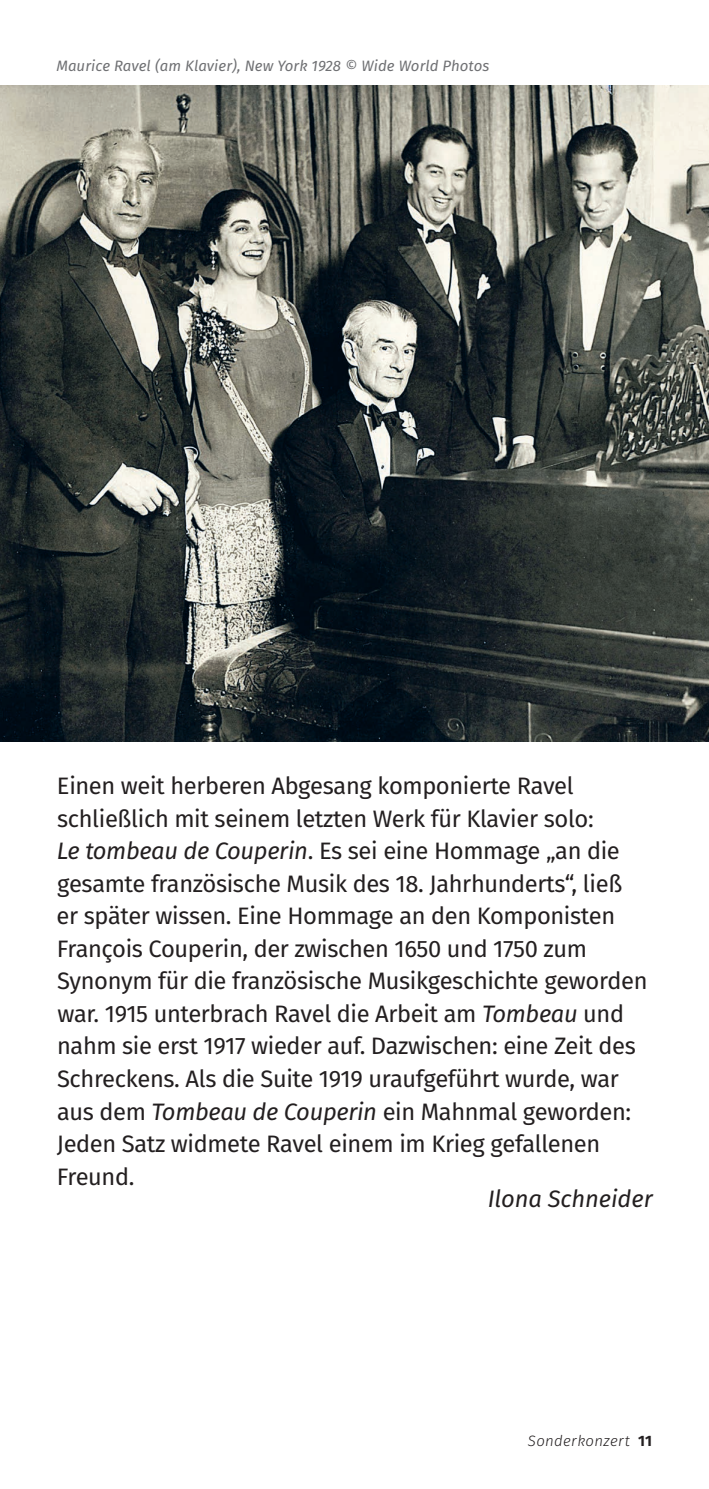
<style>
.page{position:relative;width:709px;height:1489px;background:#fff}
.page>*{position:absolute;margin:0;border:0;box-sizing:border-box;transform-origin:0 0}
.Fließtext{font:23.75px/32.5px "Fira Sans";letter-spacing:-.015em;color:#231f20}
.Autor___kursiv{font:italic 23.75px "Fira Sans";letter-spacing:-.005em;color:#231f20}
.Fotocredit{font:italic 15px "Fira Sans";letter-spacing:.005em;color:#6f7073}
.t1{font:italic 300 15px "Fira Sans";letter-spacing:.025em;color:#231f20}
.s1{font-style:italic}
.s2{font-weight:700;font-style:normal}
</style>
<div class="page">
<img style="left:0;top:86px;width:709px;height:655px">
<p class="Fotocredit" style="left:56px;top:54px;width:434px">Maurice Ravel (am Klavier), New York 1928 © Wide World Photos</p>
<p class="Fließtext" style="left:57px;top:769px;width:592px">Einen weit herberen Abgesang komponierte Ravel schließlich mit seinem letzten Werk für Klavier solo:<br><span class="s1">Le tombeau de Couperin</span>. Es sei eine Hommage „an die gesamte französische Musik des 18. Jahrhunderts“, ließ er später wissen. Eine Hommage an den Komponisten François Couperin, der zwischen 1650 und 1750 zum Synonym für die französische Musikgeschichte geworden war. 1915 unterbrach Ravel die Arbeit am <span class="s1">Tombeau</span> und nahm sie erst 1917 wieder auf. Dazwischen: eine Zeit des Schreckens. Als die Suite 1919 uraufgeführt wurde, war aus dem <span class="s1">Tombeau de Couperin</span> ein Mahnmal geworden:<br>Jeden Satz widmete Ravel einem im Krieg gefallenen Freund.</p>
<p class="Autor___kursiv" style="left:488px;top:1180px;width:166px">Ilona Schneider</p>
<p class="t1" style="left:528px;top:1430px;width:126px">Sonderkonzert <span class="s2">11</span></p>
</div>
